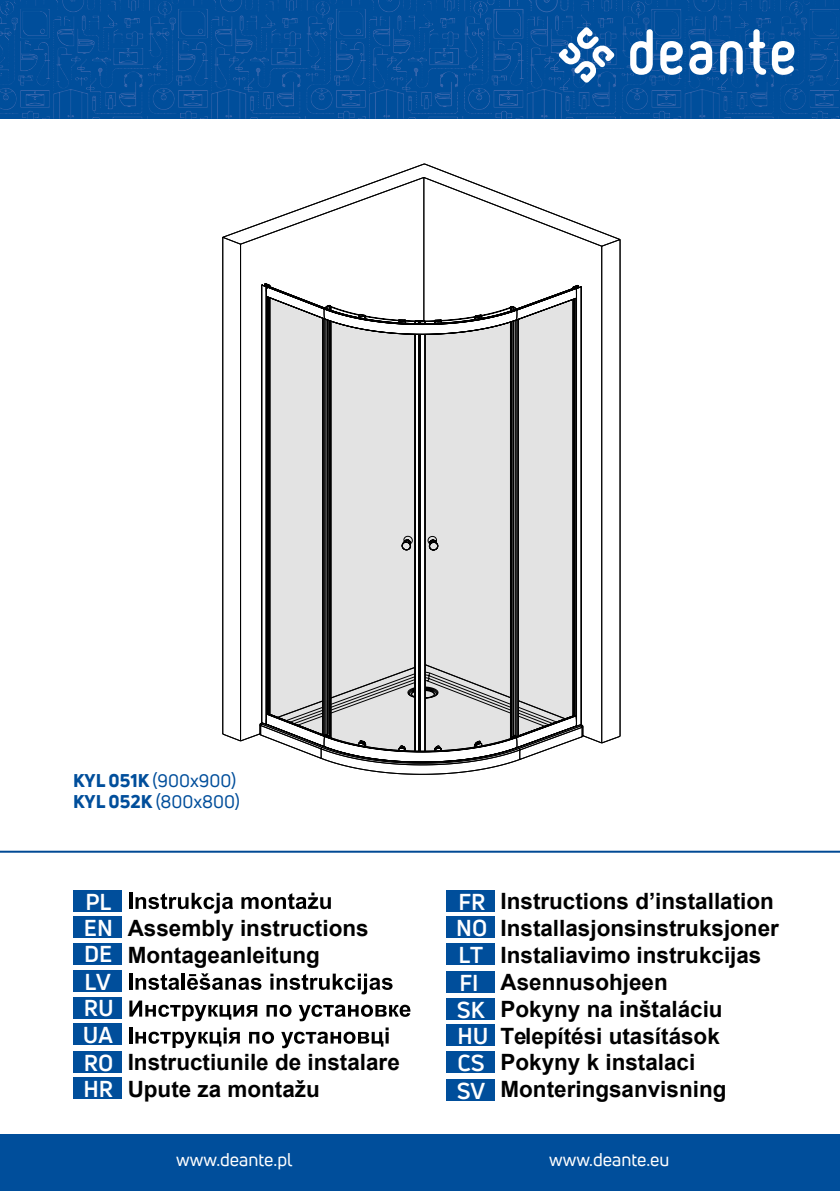
<style>
.page{position:relative;width:840px;height:1191px;background:#fff}
.page>*{position:absolute;margin:0;border:0;box-sizing:border-box;transform-origin:0 0}
.t1{font:700 22.4px/27px "Arial";color:#000}
.t2{font:700 22.4px/27px "Uni Neue";color:#fff}
.t3{font:18px/21.6px "Uni Neue";color:#004e9b}
.t4{font:18px "Uni Neue";color:#fff}
.s1{font-weight:800}
</style>
<div class="page">
<div style="left:0;top:1134px;width:839px;height:57px;background:#004e9b"></div>
<hr style="left:0;top:850px;width:839px;height:2px;background:#004994">
<svg style="left:0;top:0;width:839px;height:119px;background:#04509c"></svg>
<svg style="left:500px;top:0;width:68px;height:11px"></svg>
<img style="left:26px;top:0;width:474px;height:12px">
<img style="left:0;top:17px;width:400px;height:13px">
<img style="left:0;top:44px;width:424px;height:5px">
<img style="left:15px;top:70px;width:434px;height:18px">
<img style="left:5px;top:89px;width:426px;height:18px">
<img style="left:478px;top:11px;width:360px;height:28px">
<img style="left:487px;top:41px;width:339px;height:28px">
<img style="left:487px;top:69px;width:343px;height:3px">
<img style="left:464px;top:89px;width:374px;height:18px">
<img style="left:573px;top:0;width:259px;height:11px">
<svg style="left:558px;top:27px;width:56px;height:56px"></svg>
<svg style="left:629px;top:29px;width:23px;height:46px"></svg>
<svg style="left:719px;top:41px;width:23px;height:33px"></svg>
<svg style="left:659px;top:41px;width:23px;height:34px"></svg>
<svg style="left:689px;top:41px;width:22px;height:34px"></svg>
<svg style="left:748px;top:29px;width:46px;height:46px"></svg>
<hr style="left:129px;top:892px;width:3px;height:17px;background:#000">
<svg style="left:135px;top:892px;width:98px;height:21px"></svg>
<svg style="left:241px;top:892px;width:89px;height:17px"></svg>
<hr style="left:129px;top:973px;width:3px;height:16px;background:#000">
<svg style="left:135px;top:974px;width:44px;height:16px"></svg>
<hr style="left:182px;top:973px;width:3px;height:16px;background:#000">
<svg style="left:187px;top:973px;width:74px;height:17px"></svg>
<svg style="left:270px;top:973px;width:122px;height:21px"></svg>
<svg style="left:129px;top:1000px;width:128px;height:21px"></svg>
<svg style="left:266px;top:1004px;width:25px;height:13px"></svg>
<svg style="left:298px;top:1004px;width:112px;height:17px"></svg>
<hr style="left:129px;top:1027px;width:3px;height:16px;background:#000">
<svg style="left:135px;top:1027px;width:105px;height:21px"></svg>
<svg style="left:249px;top:1031px;width:25px;height:12px"></svg>
<svg style="left:281px;top:1027px;width:107px;height:21px"></svg>
<div style="left:73px;top:1077px;width:48px;height:21px;background:#004e9b"></div>
<div style="left:73px;top:1051px;width:48px;height:21px;background:#004e9b"></div>
<div style="left:73px;top:1023px;width:48px;height:21px;background:#004e9b"></div>
<div style="left:73px;top:997px;width:48px;height:21px;background:#004e9b"></div>
<div style="left:73px;top:970px;width:48px;height:21px;background:#004e9b"></div>
<div style="left:73px;top:943px;width:48px;height:21px;background:#004e9b"></div>
<div style="left:73px;top:916px;width:48px;height:21px;background:#004e9b"></div>
<div style="left:73px;top:890px;width:48px;height:21px;background:#004e9b"></div>
<div style="left:446px;top:971px;width:48px;height:21px;background:#004e9b"></div>
<div style="left:446px;top:943px;width:48px;height:21px;background:#004e9b"></div>
<div style="left:446px;top:916px;width:48px;height:22px;background:#004e9b"></div>
<div style="left:446px;top:890px;width:48px;height:21px;background:#004e9b"></div>
<div style="left:446px;top:1079px;width:48px;height:21px;background:#004e9b"></div>
<div style="left:446px;top:1051px;width:48px;height:22px;background:#004e9b"></div>
<div style="left:446px;top:1024px;width:48px;height:22px;background:#004e9b"></div>
<div style="left:446px;top:998px;width:48px;height:21px;background:#004e9b"></div>
<svg style="left:222px;top:163px;width:398px;height:581px"></svg>
<svg style="left:260px;top:283px;width:322px;height:491px"></svg>
<svg style="left:259px;top:314px;width:324px;height:449px;background:#c1c1c1"></svg>
<svg style="left:425px;top:314px;width:86px;height:437px;background:#d6d6d6"></svg>
<p class="t3" style="left:73px;top:769px;width:168px"><span class="s1">KYL 051K</span> (900x900)<br><span class="s1">KYL 052K</span> (800x800)</p>
<p class="t2" style="left:83px;top:888px;width:33px">PL<br>EN<br>DE<br>LV<br>RU<br>UA<br>RO</p>
<p class="t2" style="left:83px;top:1075px;width:31px">HR</p>
<p class="t1" style="left:128px;top:914px;width:242px">Assembly instructions<br>Montageanleitung</p>
<p class="t1" style="left:128px;top:1049px;width:273px">Instructiunile de instalare<br>Upute za montažu</p>
<p class="t2" style="left:456px;top:888px;width:34px">FR<br>NO<br>LT<br>FI<br>SK<br>HU<br>CS<br>SV</p>
<p class="t1" style="left:500px;top:887px;width:279px">Instructions d’installation<br>Installasjonsinstruksjoner<br>Instaliavimo instrukcijas<br>Asennusohjeen<br>Pokyny na inštaláciu<br>Telepítési utasítások<br>Pokyny k instalaci<br>Monteringsanvisning</p>
<p class="t4" style="left:176px;top:1148px;width:118px">www.deante.pl</p>
<p class="t4" style="left:549px;top:1148px;width:122px">www.deante.eu</p>
</div>
